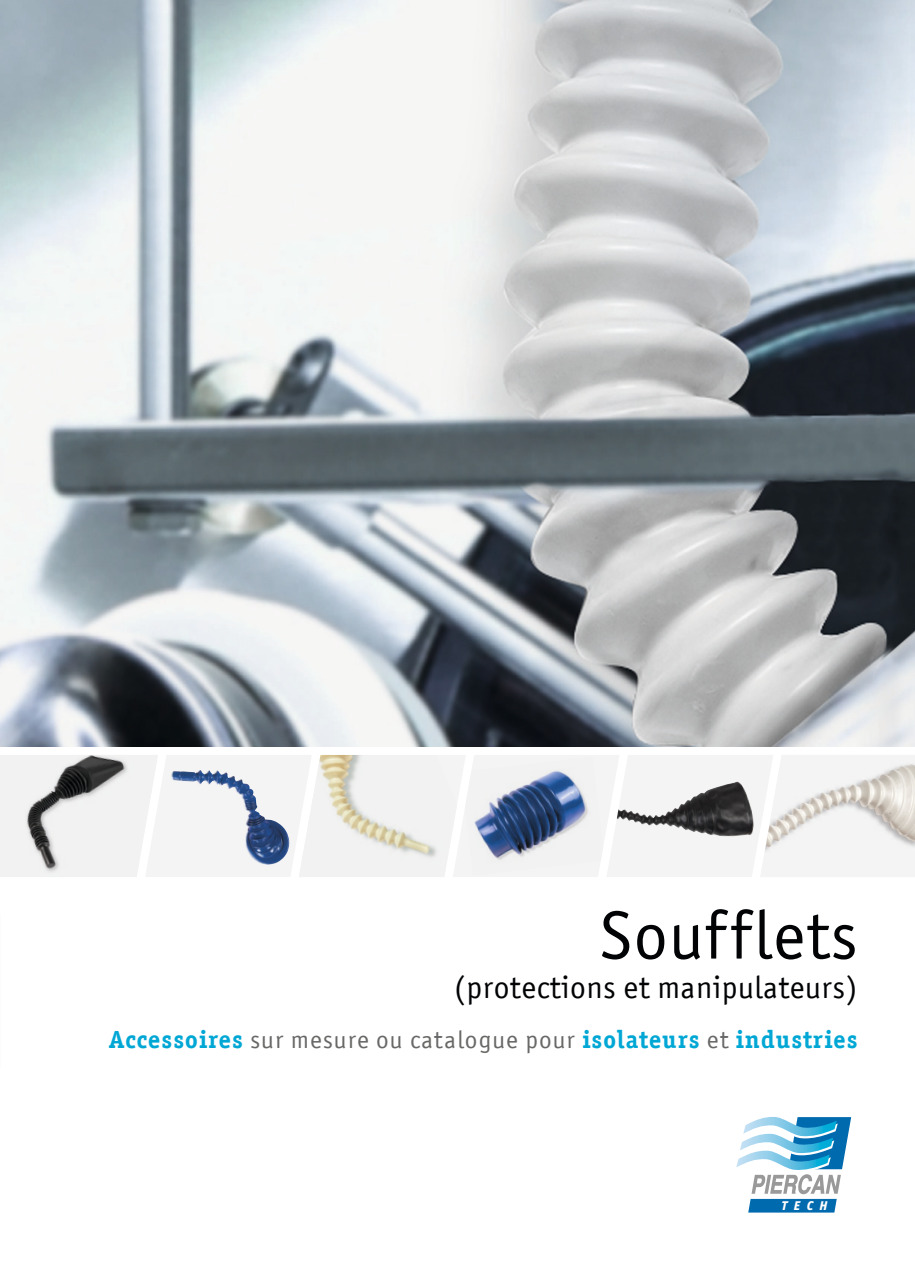
<style>
.page{position:relative;width:915px;height:1276px;background:#fff}
.page>*{position:absolute;margin:0;border:0;box-sizing:border-box;transform-origin:0 0}
.t1{font:68.25px "Officina San ITC";letter-spacing:.02em;color:#010305}
.t2{font:31.5px "Officina San ITC";letter-spacing:.02em;color:#010305}
.t3{font:700 24.75px "Officina Ser ITC";letter-spacing:.045em;color:#00a7d5}
.t4{font:italic 800 12.75px "Officina San ITC";color:#fff}
.s1{font-family:"Officina San ITC";font-weight:400;color:#686867}
</style>
<div class="page">
<svg style="left:736px;top:1117px;width:114px;height:95px"></svg>
<img style="left:0;top:0;width:914px;height:746px">
<svg style="left:0;top:755px;width:914px;height:122px"></svg>
<img style="left:299px;top:755px;width:158px;height:122px">
<h1 class="t1" style="left:599px;top:896px;width:259px">Soufflets</h1>
<p class="t2" style="left:454px;top:968px;width:405px">(protections et manipulateurs)</p>
<p class="t3" style="left:109px;top:1024px;width:749px">Accessoires <span class="s1">sur mesure ou catalogue pour</span> isolateurs <span class="s1">et</span> industries</p>
<p class="t4" style="left:781px;top:1197px;width:47px">TECH</p>
</div>
